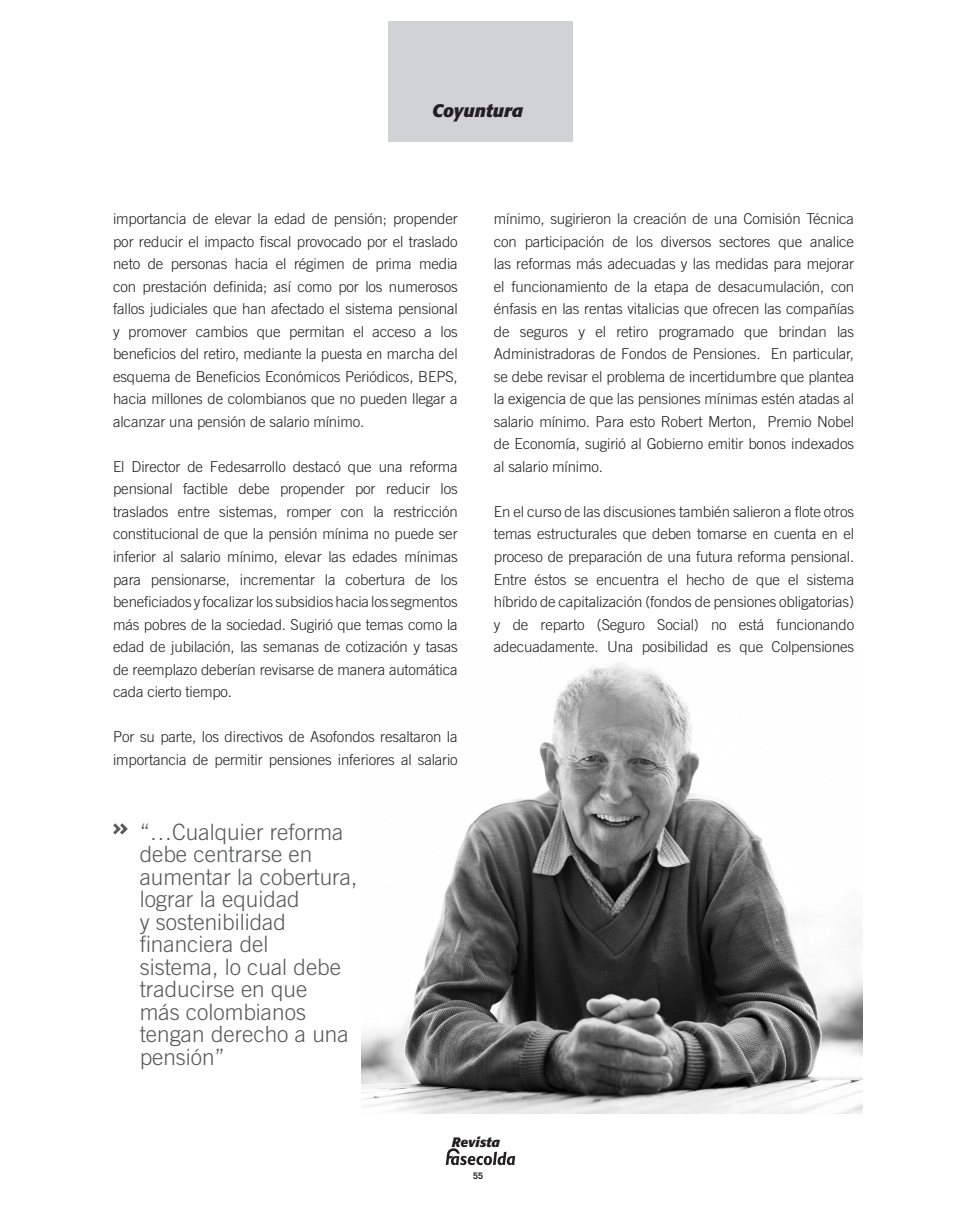
<style>
.page{position:relative;width:961px;height:1231px;background:#fff}
.page>*{position:absolute;margin:0;border:0;box-sizing:border-box;transform-origin:0 0}
.t1{font:300 22.5px/22.5px "Trade Gothic LT Std";color:#57585a}
.t2{font:italic 700 18px "Formata";color:#231f20}
.t3{font:300 15px/22.5px "Trade Gothic LT Std";letter-spacing:-.01em;color:#231f20;text-align:justify}
.t4{font:italic 700 13.5px "Formata";color:#231f20}
.t5{font:700 9px "Trade Gothic LT Std";color:#231f20}
</style>
<div class="page">
<div style="left:388px;top:21px;width:185px;height:120px;background:#d1d2d4"></div>
<svg style="left:446px;top:1148px;width:69px;height:17px"></svg>
<img style="left:362px;top:663px;width:500px;height:450px">
<svg style="left:113px;top:823px;width:15px;height:12px"></svg>
<p class="t2" style="left:432px;top:99px;width:93px">Coyuntura</p>
<p class="t3" style="left:113px;top:207px;width:346px">importancia de elevar la edad de pensión; propender por reducir el impacto fiscal provocado por el traslado neto de personas hacia el régimen de prima media con prestación definida; así como por los numerosos fallos judiciales que han afectado el sistema pensional y promover cambios que permitan el acceso a los beneficios del retiro, mediante la puesta en marcha del esquema de Beneficios Económicos Periódicos, BEPS, hacia millones de colombianos que no pueden llegar a alcanzar una pensión de salario mínimo.</p>
<p class="t3" style="left:113px;top:455px;width:346px">El Director de Fedesarrollo destacó que una reforma pensional factible debe propender por reducir los traslados entre sistemas, romper con la restricción constitucional de que la pensión mínima no puede ser inferior al salario mínimo, elevar las edades mínimas para pensionarse, incrementar la cobertura de los beneficiados y focalizar los subsidios hacia los segmentos más pobres de la sociedad. Sugirió que temas como la edad de jubilación, las semanas de cotización y tasas de reemplazo deberían revisarse de manera automática cada cierto tiempo.</p>
<p class="t3" style="left:113px;top:725px;width:346px">Por su parte, los directivos de Asofondos resaltaron la importancia de permitir pensiones inferiores al salario</p>
<h1 class="t1" style="left:140px;top:820px;width:219px">“…Cualquier reforma debe centrarse en aumentar la cobertura, lograr la equidad<br>y sostenibilidad financiera del<br>sistema, lo cual debe traducirse en que<br>más colombianos tengan derecho a una pensión”</h1>
<p class="t3" style="left:494px;top:207px;width:362px">mínimo, sugirieron la creación de una Comisión Técnica con participación de los diversos sectores que analice las reformas más adecuadas y las medidas para mejorar el funcionamiento de la etapa de desacumulación, con énfasis en las rentas vitalicias que ofrecen las compañías de seguros y el retiro programado que brindan las Administradoras de Fondos de Pensiones. En particular, se debe revisar el problema de incertidumbre que plantea la exigencia de que las pensiones mínimas estén atadas al salario mínimo. Para esto Robert Merton, Premio Nobel de Economía, sugirió al Gobierno emitir bonos indexados al salario mínimo.</p>
<p class="t3" style="left:494px;top:500px;width:362px">En el curso de las discusiones también salieron a flote otros temas estructurales que deben tomarse en cuenta en el proceso de preparación de una futura reforma pensional.<br>Entre éstos se encuentra el hecho de que el sistema híbrido de capitalización (fondos de pensiones obligatorias) y de reparto (Seguro Social) no está funcionando adecuadamente. Una posibilidad es que Colpensiones</p>
<p class="t4" style="left:452px;top:1133px;width:50px">Revista</p>
<p class="t5" style="left:473px;top:1170px;width:12px">55</p>
</div>
